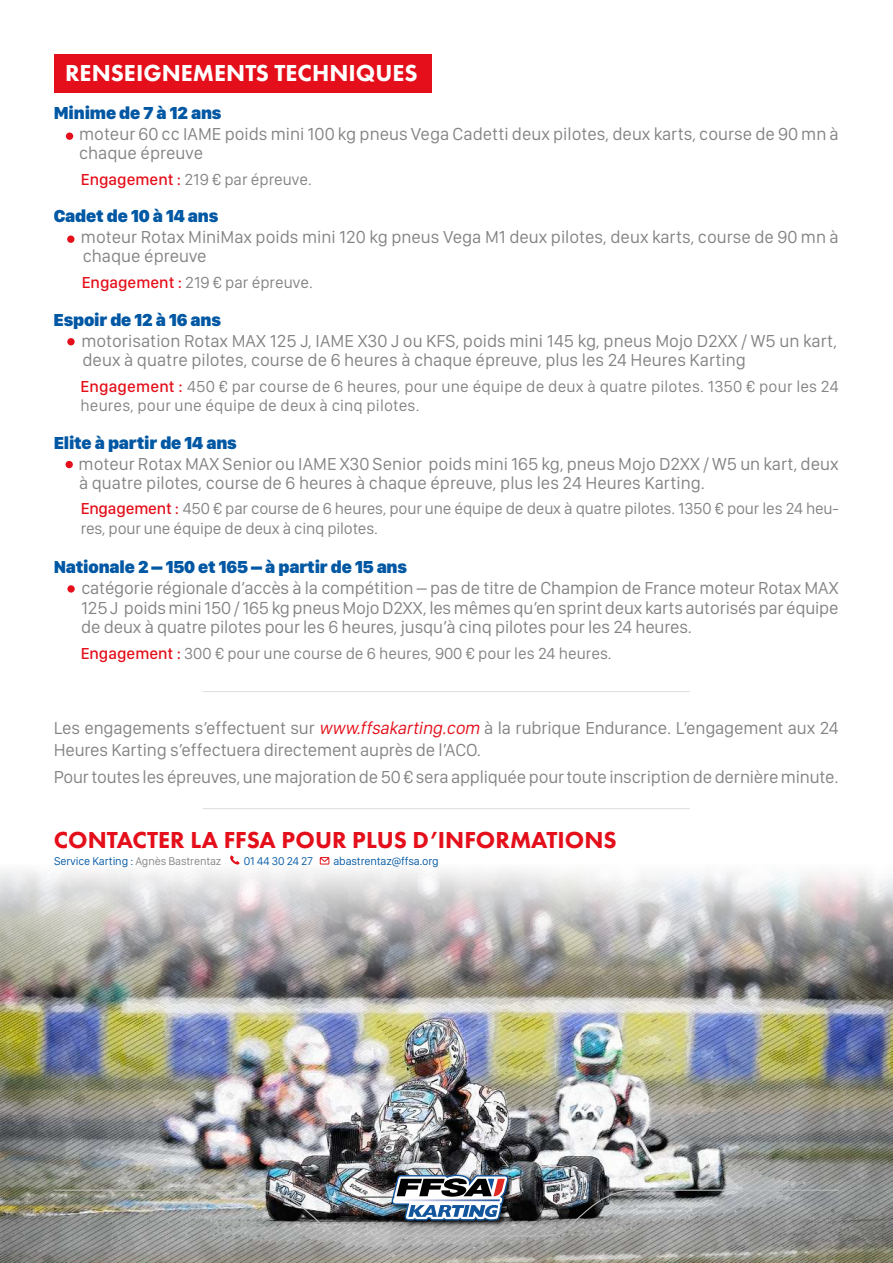
<style>
.page{position:relative;width:893px;height:1263px;background:#fff}
.page>*{position:absolute;margin:0;border:0;box-sizing:border-box;transform-origin:0 0}
.t1{font:800 24px "Futura PT";color:#e40f1a}
.t2{font:800 24px "Futura PT";color:#fff}
.t3{font:18px/19.5px "San Francisco Display";color:#838383}
.t4{font:900 18px "San Francisco Display";letter-spacing:-.01em;color:#0057a3}
.t5{font:16.5px/19.8px "San Francisco Display";color:#838383}
.t6{font:11.7px "San Francisco Display";letter-spacing:-.01em;color:#0057a4}
.s1{font-weight:500;color:#e40f1a}
.s2{font-style:italic;color:#e40f1a}
.s3{color:#838383}
</style>
<div class="page">
<img style="left:0;top:808px;width:893px;height:455px">
<div style="left:54px;top:54px;width:378px;height:39px;background:#e40f1a"></div>
<div style="left:66px;top:133px;width:7px;height:7px;background:#e40f1a;border-radius:50%"></div>
<div style="left:67px;top:235px;width:7px;height:8px;background:#e40f1a;border-radius:50%"></div>
<div style="left:67px;top:338px;width:8px;height:7px;background:#e40f1a;border-radius:50%"></div>
<div style="left:66px;top:461px;width:7px;height:7px;background:#e40f1a;border-radius:50%"></div>
<div style="left:67px;top:585px;width:8px;height:8px;background:#e40f1a;border-radius:50%"></div>
<svg style="left:230px;top:855px;width:10px;height:10px"></svg>
<svg style="left:320px;top:857px;width:9px;height:7px"></svg>
<hr style="left:203px;top:691px;width:487px;height:1px;background:#ddd">
<hr style="left:203px;top:808px;width:487px;height:1px;background:#ddd">
<img style="left:389px;top:1172px;width:122px;height:2px">
<img style="left:53px;top:1174px;width:787px;height:63px">
<h1 class="t2" style="left:65px;top:58px;width:354px">RENSEIGNEMENTS TECHNIQUES</h1>
<p class="t4" style="left:54px;top:101px;width:169px">Minime de 7 à 12 ans</p>
<p class="t3" style="left:79px;top:125px;width:761px">moteur 60 cc IAME poids mini 100 kg pneus Vega Cadetti deux pilotes, deux karts, course de 90 mn à chaque épreuve</p>
<p class="t5" style="left:81px;top:170px;width:233px"><span class="s1">Engagement :</span> 219 € par épreuve.</p>
<p class="t4" style="left:54px;top:204px;width:166px">Cadet de 10 à 14 ans</p>
<p class="t3" style="left:81px;top:228px;width:759px">moteur Rotax MiniMax poids mini 120 kg pneus Vega M1 deux pilotes, deux karts, course de 90 mn à chaque épreuve</p>
<p class="t5" style="left:82px;top:273px;width:233px"><span class="s1">Engagement :</span> 219 € par épreuve.</p>
<p class="t4" style="left:54px;top:308px;width:169px">Espoir de 12 à 16 ans</p>
<p class="t3" style="left:81px;top:333px;width:757px">motorisation Rotax MAX 125 J, IAME X30 J ou KFS, poids mini 145 kg, pneus Mojo D2XX / W5 un kart, deux à quatre pilotes, course de 6 heures à chaque épreuve, plus les 24 Heures Karting</p>
<p class="t5" style="left:81px;top:377px;width:760px"><span class="s1">Engagement :</span> 450 € par course de 6 heures, pour une équipe de deux à quatre pilotes. 1350 € pour les 24 heures, pour une équipe de deux à cinq pilotes.</p>
<p class="t4" style="left:54px;top:431px;width:185px">Elite à partir de 14 ans</p>
<p class="t3" style="left:79px;top:455px;width:762px">moteur Rotax MAX Senior ou IAME X30 Senior poids mini 165 kg, pneus Mojo D2XX / W5 un kart, deux à quatre pilotes, course de 6 heures à chaque épreuve, plus les 24 Heures Karting.</p>
<p class="t5" style="left:81px;top:500px;width:760px"><span class="s1">Engagement :</span> 450 € par course de 6 heures, pour une équipe de deux à quatre pilotes. 1350 € pour les 24 heu&shy;res, pour une équipe de deux à cinq pilotes.</p>
<p class="t4" style="left:54px;top:556px;width:355px">Nationale 2 – 150 et 165 – à partir de 15 ans</p>
<p class="t3" style="left:81px;top:580px;width:759px;text-align:justify">catégorie régionale d’accès à la compétition – pas de titre de Champion de France moteur Rotax MAX 125 J poids mini 150 / 165 kg pneus Mojo D2XX, les mêmes qu’en sprint deux karts autorisés par équipe de deux à quatre pilotes pour les 6 heures, jusqu’à cinq pilotes pour les 24 heures.</p>
<p class="t5" style="left:81px;top:645px;width:532px"><span class="s1">Engagement :</span> 300 € pour une course de 6 heures, 900 € pour les 24 heures.</p>
<p class="t3" style="left:54px;top:719px;width:786px;line-height:21.6px">Les engagements s’effectuent sur <span class="s2">www.ffsakarting.com</span> à la rubrique Endurance. L’engagement aux 24<br>Heures Karting s’effectuera directement auprès de l’ACO.</p>
<p class="t3" style="left:54px;top:769px;width:786px">Pour toutes les épreuves, une majoration de 50 € sera appliquée pour toute inscription de dernière minute.</p>
<h1 class="t1" style="left:54px;top:825px;width:564px">CONTACTER LA FFSA POUR PLUS D’INFORMATIONS</h1>
<p class="t6" style="left:54px;top:853px;width:169px">Service Karting : <span class="s3">Agnès Bastrentaz</span></p>
<p class="t6" style="left:244px;top:853px;width:71px">01 44 30 24 27</p>
<p class="t6" style="left:333px;top:853px;width:107px">abastrentaz@ffsa.org</p>
</div>
